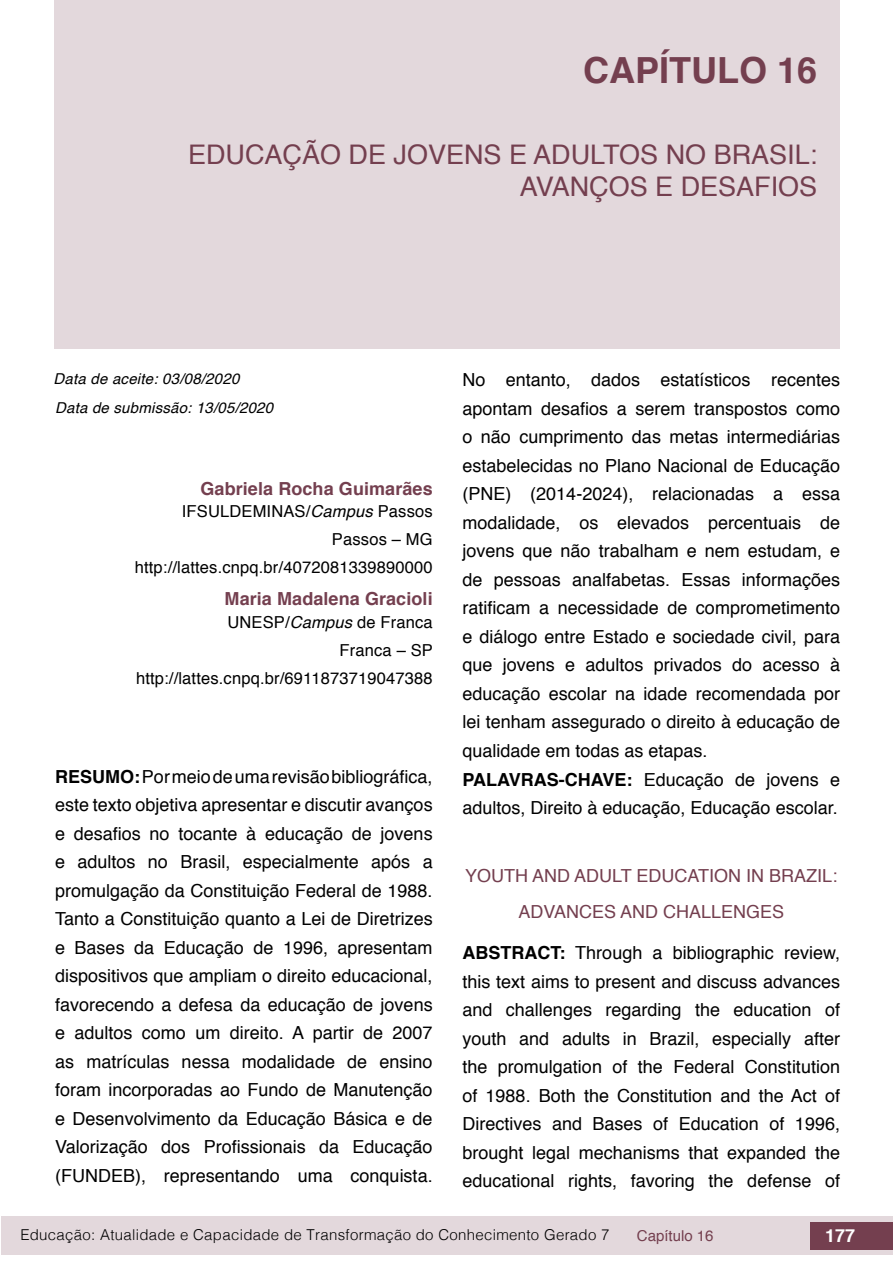
<style>
.page{position:relative;width:893px;height:1263px;background:#fff}
.page>*{position:absolute;margin:0;border:0;box-sizing:border-box;transform-origin:0 0}
.capitulos{font:700 36px "Helvetica";color:#743f4f}
.nome_artigos{font:27px/32.4px "Helvetica";color:#743f4f;text-align:right}
.Resumos_e_PC_TXT{font:18px/28.5px "Helvetica";color:#000;text-align:justify}
.título_Inglês{font:18px/36px "Helvetica";color:#743f4f;text-align:center}
.nome_autores{font:700 18px "Helvetica";letter-spacing:.005em;color:#743f4f}
.t1{font:700 18px "Helvetica";color:#fff}
.info_autores{font:16.5px "Helvetica";letter-spacing:.01em;color:#000}
.t2{font:300 15px "Helvetica";letter-spacing:.02em;color:#000}
.datas{font:italic 15px "Helvetica";letter-spacing:.015em;color:#000}
.t3{font:15px "Helvetica";color:#743f4f}
.s1{font-style:italic}
.s2{font-weight:700}
</style>
<div class="page">
<div style="left:1px;top:1216px;width:891px;height:38px;background:#e3d8dc"></div>
<div style="left:810px;top:1222px;width:83px;height:27px;background:#743f4f"></div>
<div style="left:54px;top:0;width:785px;height:349px;background:#e3d8dc"></div>
<p class="capitulos" style="left:583px;top:41px;width:236px">CAPÍTULO 16</p>
<p class="nome_artigos" style="left:188px;top:139px;width:631px">EDUCAÇÃO DE JOVENS E ADULTOS NO BRASIL:<br>AVANÇOS E DESAFIOS</p>
<p class="datas" style="left:54px;top:367px;width:187px">Data de aceite: 03/08/2020</p>
<p class="datas" style="left:55px;top:396px;width:220px">Data de submissão: 13/05/2020</p>
<p class="nome_autores" style="left:200px;top:474px;width:234px">Gabriela Rocha Guimarães</p>
<p class="info_autores" style="left:182px;top:498px;width:252px">IFSULDEMINAS/<span class="s1">Campus</span> Passos</p>
<p class="info_autores" style="left:332px;top:527px;width:102px">Passos – MG</p>
<p class="info_autores" style="left:135px;top:555px;width:299px">http://lattes.cnpq.br/4072081339890000</p>
<p class="nome_autores" style="left:225px;top:584px;width:210px">Maria Madalena Gracioli</p>
<p class="info_autores" style="left:227px;top:609px;width:207px">UNESP/<span class="s1">Campus</span> de Franca</p>
<p class="info_autores" style="left:340px;top:637px;width:95px">Franca – SP</p>
<p class="info_autores" style="left:136px;top:665px;width:298px">http://lattes.cnpq.br/6911873719047388</p>
<p class="Resumos_e_PC_TXT" style="left:55px;top:763px;width:379px"><span class="s2">RESUMO:</span> Por meio de uma revisão bibliográfica, este texto objetiva apresentar e discutir avanços e desafios no tocante à educação de jovens e adultos no Brasil, especialmente após a promulgação da Constituição Federal de 1988.<br>Tanto a Constituição quanto a Lei de Diretrizes e Bases da Educação de 1996, apresentam dispositivos que ampliam o direito educacional, favorecendo a defesa da educação de jovens e adultos como um direito. A partir de 2007 as matrículas nessa modalidade de ensino foram incorporadas ao Fundo de Manutenção e Desenvolvimento da Educação Básica e de Valorização dos Profissionais da Educação (FUNDEB), representando uma conquista.</p>
<p class="Resumos_e_PC_TXT" style="left:462px;top:366px;width:379px">No entanto, dados estatísticos recentes apontam desafios a serem transpostos como o não cumprimento das metas intermediárias estabelecidas no Plano Nacional de Educação (PNE) (2014-2024), relacionadas a essa modalidade, os elevados percentuais de jovens que não trabalham e nem estudam, e de pessoas analfabetas. Essas informações ratificam a necessidade de comprometimento e diálogo entre Estado e sociedade civil, para que jovens e adultos privados do acesso à educação escolar na idade recomendada por lei tenham assegurado o direito à educação de qualidade em todas as etapas.</p>
<p class="Resumos_e_PC_TXT" style="left:462px;top:765px;width:379px"><span class="s2">PALAVRAS-CHAVE:</span> Educação de jovens e adultos, Direito à educação, Educação escolar.</p>
<p class="título_Inglês" style="left:465px;top:858px;width:374px">YOUTH AND ADULT EDUCATION IN BRAZIL:<br>ADVANCES AND CHALLENGES</p>
<p class="Resumos_e_PC_TXT" style="left:462px;top:939px;width:379px"><span class="s2">ABSTRACT:</span> Through a bibliographic review, this text aims to present and discuss advances and challenges regarding the education of youth and adults in Brazil, especially after the promulgation of the Federal Constitution of 1988. Both the Constitution and the Act of Directives and Bases of Education of 1996, brought legal mechanisms that expanded the educational rights, favoring the defense of</p>
<p class="t2" style="left:20px;top:1222px;width:591px">Educação: Atualidade e Capacidade de Transformação do Conhecimento Gerado 7</p>
<p class="t3" style="left:637px;top:1224px;width:78px">Capítulo 16</p>
<p class="t1" style="left:825px;top:1221px;width:32px">177</p>
</div>
